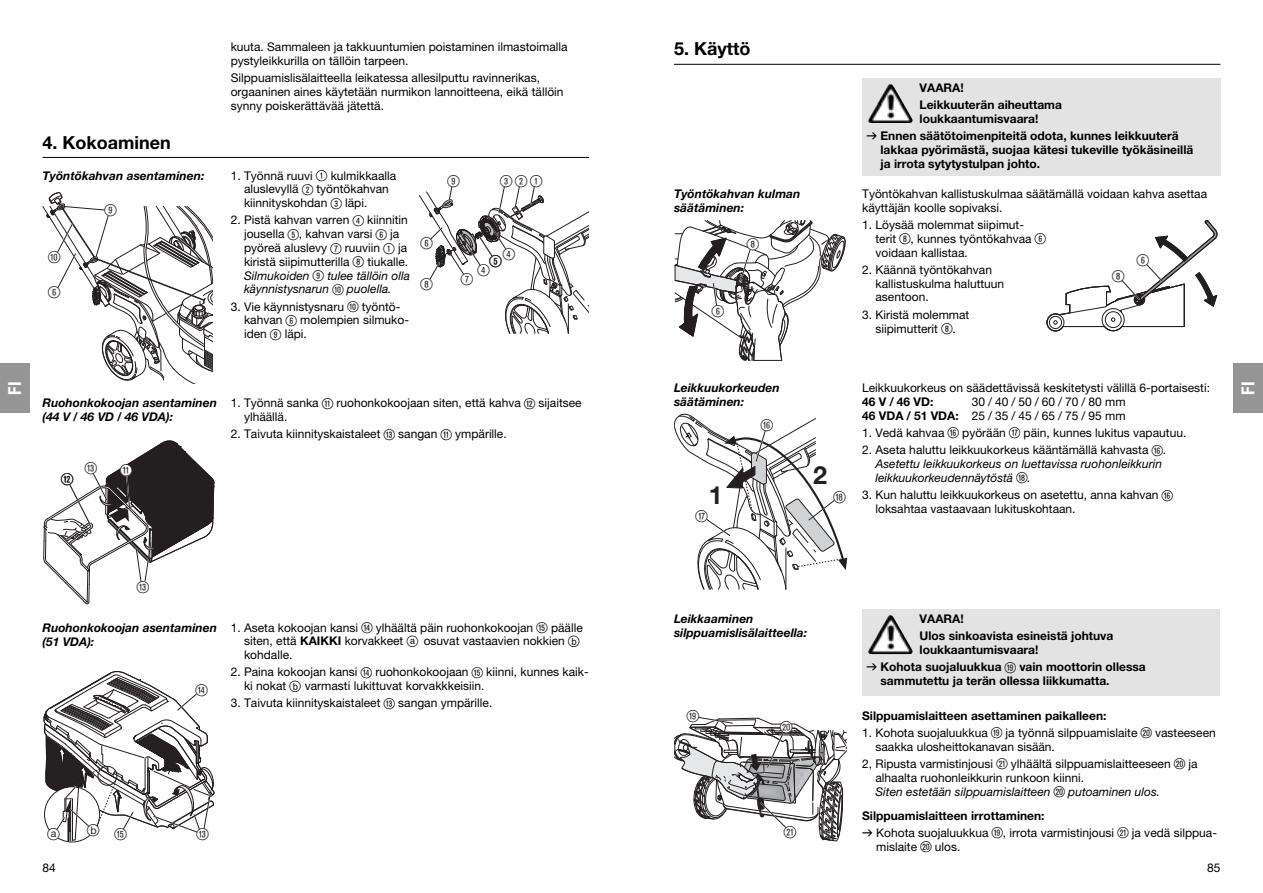
<style>
.page{position:relative;width:1263px;height:893px;background:#fff}
.page>*{position:absolute;margin:0;border:0;box-sizing:border-box;transform-origin:0 0}
.t1{font:25.05px "GARDENA 75 Bold";color:#231f20}
.t2{font:700 18px "GARDENA Pro";color:#000}
.t3{font:18px "GARDENA Pro Bo Cond";color:#fff}
.t4{font:16.65px "Ziffernim Kreisund Quadrat BQ";color:#231f20}
.t5{font:16.5px "Ziffernim Kreisund Quadrat BQ";color:#231f20}
.t6{font:12px/13.8px "GARDENA Pro";color:#000}
.t7{font:700 12px/17.2px "GARDENA Pro";color:#000}
.t8{font:italic 700 12px/13.8px "GARDENA Pro";color:#000}
.t9{font:italic 12px/13.8px "GARDENA Pro";color:#000}
.s1{font-family:"Ziffernim Kreisund Quadrat BQ";font-size:15px}
.s2{font-style:italic}
.s3{font-weight:700}
.s4{font-family:"Ziffern";font-size:15px}
.s5{font-family:"Formdruck";font-weight:400}
.s6{font-style:normal}
.s7{font-family:"Ziffernim Kreisund Quadrat BQ";font-style:normal;font-size:15px}
.s8{font-family:"Ziffernim Kreisund Quadrat BQ";font-weight:400;font-size:15px}
.s9{font-family:"Formdruck"}
</style>
<div class="page">
<div style="left:0;top:363px;width:30px;height:50px;background:#959595"></div>
<div style="left:1233px;top:363px;width:30px;height:50px;background:#959595"></div>
<hr style="left:674px;top:64px;width:546px;height:1px;background:#000">
<div style="left:862px;top:78px;width:358px;height:98px;background:#e3e3e3"></div>
<img style="left:890px;top:84px;width:11px;height:15px">
<svg style="left:674px;top:220px;width:172px;height:141px"></svg>
<svg style="left:1046px;top:220px;width:171px;height:112px"></svg>
<svg style="left:674px;top:413px;width:173px;height:177px"></svg>
<div style="left:862px;top:609px;width:358px;height:86px;background:#e3e3e3"></div>
<img style="left:890px;top:615px;width:11px;height:15px">
<svg style="left:674px;top:716px;width:173px;height:125px"></svg>
<hr style="left:43px;top:157px;width:546px;height:1px;background:#000">
<svg style="left:43px;top:192px;width:170px;height:191px"></svg>
<svg style="left:419px;top:186px;width:170px;height:148px"></svg>
<svg style="left:43px;top:440px;width:172px;height:165px"></svg>
<svg style="left:44px;top:671px;width:171px;height:170px"></svg>
<h2 class="t3" style="left:8px;top:395px;width:14px;rotate:-90deg">FI</h2>
<p class="t6" style="left:231px;top:41px;width:338px">kuuta. Sammaleen ja takkuuntumien poistaminen ilmastoimalla pystyleikkurilla on tällöin tarpeen.</p>
<p class="t6" style="left:231px;top:72px;width:334px">Silppuamislisälaitteella leikatessa allesilputtu ravinnerikas, orgaaninen aines käytetään nurmikon lannoitteena, eikä tällöin synny poiskerättävää jätettä.</p>
<h2 class="t2" style="left:43px;top:136px;width:130px">4. Kokoaminen</h2>
<p class="t8" style="left:43px;top:169px;width:163px">Työntökahvan asentaminen:</p>
<p class="t6" style="left:244px;top:170px;width:154px;text-indent:-13px">1. Työnnä ruuvi <span class="s1">1</span> kulmikkaalla aluslevyllä <span class="s1">2</span> työntökahvan kiinnityskohdan <span class="s1">3</span> läpi.</p>
<p class="t6" style="left:244px;top:215px;width:168px;text-indent:-13px">2. Pistä kahvan varren <span class="s1">4</span> kiinnitin jousella <span class="s1">5</span>, kahvan varsi <span class="s1">6</span> ja pyöreä aluslevy <span class="s1">7</span> ruuviin <span class="s1">1</span> ja kiristä siipimutterilla <span class="s1">8</span> tiukalle.<br><span class="s2">Silmukoiden</span> <span class="s1">9</span> <span class="s2">tulee tällöin olla käynnistysnarun</span> <span class="s1">0</span> <span class="s2">puolella.</span></p>
<p class="t6" style="left:244px;top:301px;width:166px;text-indent:-13px">3. Vie käynnistysnaru <span class="s1">0</span> työntö&shy;kahvan <span class="s1">6</span> molempien silmuko&shy;iden <span class="s1">9</span> läpi.</p>
<h3 class="t5" style="left:104px;top:205px;width:14px">9</h3>
<h3 class="t5" style="left:48px;top:252px;width:14px">0</h3>
<h3 class="t5" style="left:48px;top:286px;width:14px">6</h3>
<h3 class="t5" style="left:420px;top:238px;width:14px">6</h3>
<h3 class="t5" style="left:420px;top:278px;width:14px">8</h3>
<h3 class="t5" style="left:447px;top:176px;width:14px">9</h3>
<h3 class="t5" style="left:500px;top:176px;width:44px">321</h3>
<h3 class="t5" style="left:503px;top:248px;width:14px">4</h3>
<h3 class="t5" style="left:489px;top:255px;width:14px">5</h3>
<h3 class="t5" style="left:477px;top:264px;width:14px">4</h3>
<h3 class="t5" style="left:461px;top:273px;width:14px">7</h3>
<p class="t8" style="left:43px;top:397px;width:176px">Ruohonkokoojan asentaminen (44 V / 46 VD / 46 VDA):</p>
<p class="t6" style="left:244px;top:398px;width:339px;text-indent:-13px">1. Työnnä sanka <span class="s1">Q</span> ruohonkokoojaan siten, että kahva <span class="s1">W</span> sijaitsee ylhäällä.</p>
<p class="t6" style="left:231px;top:429px;width:278px">2. Taivuta kiinnityskaistaleet <span class="s1">E</span> sangan <span class="s1">Q</span> ympärille.</p>
<h3 class="t5" style="left:61px;top:473px;width:14px">W</h3>
<h3 class="t5" style="left:85px;top:462px;width:14px">E</h3>
<h3 class="t5" style="left:120px;top:465px;width:14px">Q</h3>
<h3 class="t5" style="left:137px;top:581px;width:14px">E</h3>
<p class="t8" style="left:43px;top:622px;width:176px">Ruohonkokoojan asentaminen (51 VDA):</p>
<p class="t6" style="left:244px;top:622px;width:340px;text-indent:-13px">1. Aseta kokoojan kansi <span class="s1">R</span> ylhäältä päin ruohonkokoojan <span class="s1">T</span> päälle siten, että <span class="s3">KAIKKI</span> korvakkeet <span class="s4">a</span> osuvat vastaavien nokkien <span class="s4">b </span>kohdalle.</p>
<p class="t6" style="left:244px;top:667px;width:346px;text-indent:-13px">2. Paina kokoojan kansi <span class="s1">R</span> ruohonkokoojaan <span class="s1">T</span> kiinni, kunnes kaik&shy;ki nokat <span class="s4">b</span> varmasti lukittuvat korvakkkeisiin.</p>
<p class="t6" style="left:231px;top:698px;width:263px">3. Taivuta kiinnityskaistaleet <span class="s1">E</span> sangan ympärille.</p>
<h3 class="t5" style="left:196px;top:685px;width:14px">R</h3>
<h3 class="t5" style="left:47px;top:828px;width:14px">ß<sup>a</sup></h3>
<h3 class="t5" style="left:87px;top:826px;width:41px">ß<sup>b</sup> T</h3>
<h3 class="t5" style="left:196px;top:829px;width:14px">E</h3>
<p class="t6" style="left:43px;top:862px;width:15px">84</p>
<h2 class="t2" style="left:674px;top:43px;width:78px">5. Käyttö</h2>
<p class="t7" style="left:919px;top:80px;width:144px">VAARA!<br>Leikkuuterän aiheuttama</p>
<p class="t7" style="left:866px;top:111px;width:314px;text-indent:53px">loukkaantumisvaara!<br><span class="s5">v</span> Ennen säätötoimenpiteitä odota, kunnes leik kuuterä</p>
<p class="t7" style="left:880px;top:144px;width:314px;line-height:13.8px">lakkaa pyörimästä, suojaa kätesi tukeville työkäsineillä ja irrota sytytystulpan johto.</p>
<p class="t8" style="left:674px;top:188px;width:128px">Työntökahvan kulman säätäminen:</p>
<p class="t6" style="left:862px;top:188px;width:346px">Työntökahvan kallistuskulmaa säätämällä voidaan kahva asettaa käyttäjän koolle sopivaksi.</p>
<p class="t6" style="left:875px;top:219px;width:172px;text-indent:-13px">1. Löysää molemmat siipimut&shy;terit <span class="s1">8</span>, kunnes työntökahvaa <span class="s1">6 </span>voidaan kallistaa.</p>
<p class="t6" style="left:875px;top:264px;width:130px;text-indent:-13px">2. Käännä työntökahvan kallistuskulma haluttuun asentoon.</p>
<p class="t6" style="left:862px;top:309px;width:109px;text-align:center">3. Kiristä molemmat siipimutterit <span class="s1">8</span>.</p>
<h3 class="t5" style="left:747px;top:239px;width:14px">8</h3>
<h3 class="t5" style="left:1137px;top:254px;width:14px">6</h3>
<h3 class="t5" style="left:1112px;top:270px;width:14px">8</h3>
<h3 class="t5" style="left:712px;top:305px;width:14px">6</h3>
<p class="t8" style="left:674px;top:382px;width:107px">Leikkuukorkeuden säätäminen:</p>
<p class="t6" style="left:862px;top:382px;width:349px">Leikkuukorkeus on säädettävissä keskitetysti välillä 6-portaisesti:</p>
<p class="t7" style="left:862px;top:394px;width:73px">46 V / 46 VD:</p>
<p class="t6" style="left:862px;top:396px;width:265px;text-align:right">30 / 40 / 50 / 60 / 70 / 80 mm<br><span class="s3">46 VDA / 51 VDA:</span> 25 / 35 / 45 / 65 / 75 / 95 mm</p>
<p class="t6" style="left:862px;top:427px;width:326px">1. Vedä kahvaa <span class="s1">Z</span> pyörään <span class="s1">U</span> päin, kunnes lukitus vapautuu.</p>
<p class="t9" style="left:875px;top:444px;width:292px;text-indent:-13px"><span class="s6">2. Aseta haluttu leikkuukorkeus kääntämällä kahvasta</span> <span class="s7">Z</span><span class="s6">.<br></span>Asetettu leikkuukorkeus on luettavissa ruohonleikkurin leikkuukorkeudennäytöstä <span class="s7">I</span>.</p>
<p class="t6" style="left:875px;top:489px;width:299px;text-indent:-13px">3. Kun haluttu leikkuukorkeus on asetettu, anna kahvan <span class="s1">Z </span>loksahtaa vastaavaan lukituskohtaan.</p>
<h3 class="t5" style="left:761px;top:419px;width:14px">Z</h3>
<h1 class="t1" style="left:813px;top:466px;width:15px">2</h1>
<h1 class="t1" style="left:709px;top:485px;width:15px">1</h1>
<h3 class="t5" style="left:833px;top:491px;width:14px">I</h3>
<h3 class="t5" style="left:695px;top:510px;width:14px">U</h3>
<h2 class="t3" style="left:1241px;top:395px;width:14px;rotate:-90deg">FI</h2>
<p class="t8" style="left:674px;top:613px;width:135px">Leikkaaminen silppuamislisälaitteella:</p>
<p class="t7" style="left:919px;top:611px;width:195px">VAARA!<br>Ulos sinkoavista esineistä johtuva</p>
<p class="t7" style="left:866px;top:642px;width:281px;text-indent:53px">loukkaantumisvaara!<br><span class="s5">v</span> Kohota suojaluukkua <span class="s8">O</span> vain moottorin ollessa</p>
<p class="t7" style="left:880px;top:674px;width:231px">sammutettu ja terän ollessa liikkumatta.</p>
<p class="t7" style="left:862px;top:708px;width:246px">Silppuamislaitteen asettaminen paikalleen:</p>
<p class="t6" style="left:875px;top:727px;width:342px;text-indent:-13px">1. Kohota suojaluukkua <span class="s1">O</span> ja työnnä silppuamislaite <span class="s1">P</span> vasteeseen saakka ulosheittokanavan sisään.</p>
<p class="t6" style="left:875px;top:758px;width:324px;text-indent:-13px">2, Ripusta varmistinjousi <span class="s1">A</span> ylhäältä silppuamislaitteeseen <span class="s1">P</span> ja alhaalta ruohonleikkurin runkoon kiinni.<br><span class="s2">Siten estetään silppuamislaitteen</span> <span class="s1">P</span> <span class="s2">putoaminen ulos.</span></p>
<p class="t6" style="left:862px;top:808px;width:356px;line-height:17.2px"><span class="s3">Silppuamislaitteen irrottaminen:<br></span><span class="s9">v</span> Kohota suojaluukkua <span class="s1">O</span>, irrota varmistinjousi <span class="s1">A</span> ja vedä silppua-</p>
<p class="t6" style="left:876px;top:841px;width:86px">mislaite <span class="s1">P</span> ulos.</p>
<h3 class="t4" style="left:687px;top:706px;width:14px">O</h3>
<h3 class="t4" style="left:780px;top:717px;width:14px">P</h3>
<h3 class="t4" style="left:784px;top:822px;width:14px">A</h3>
<p class="t6" style="left:1207px;top:862px;width:15px">85</p>
</div>
